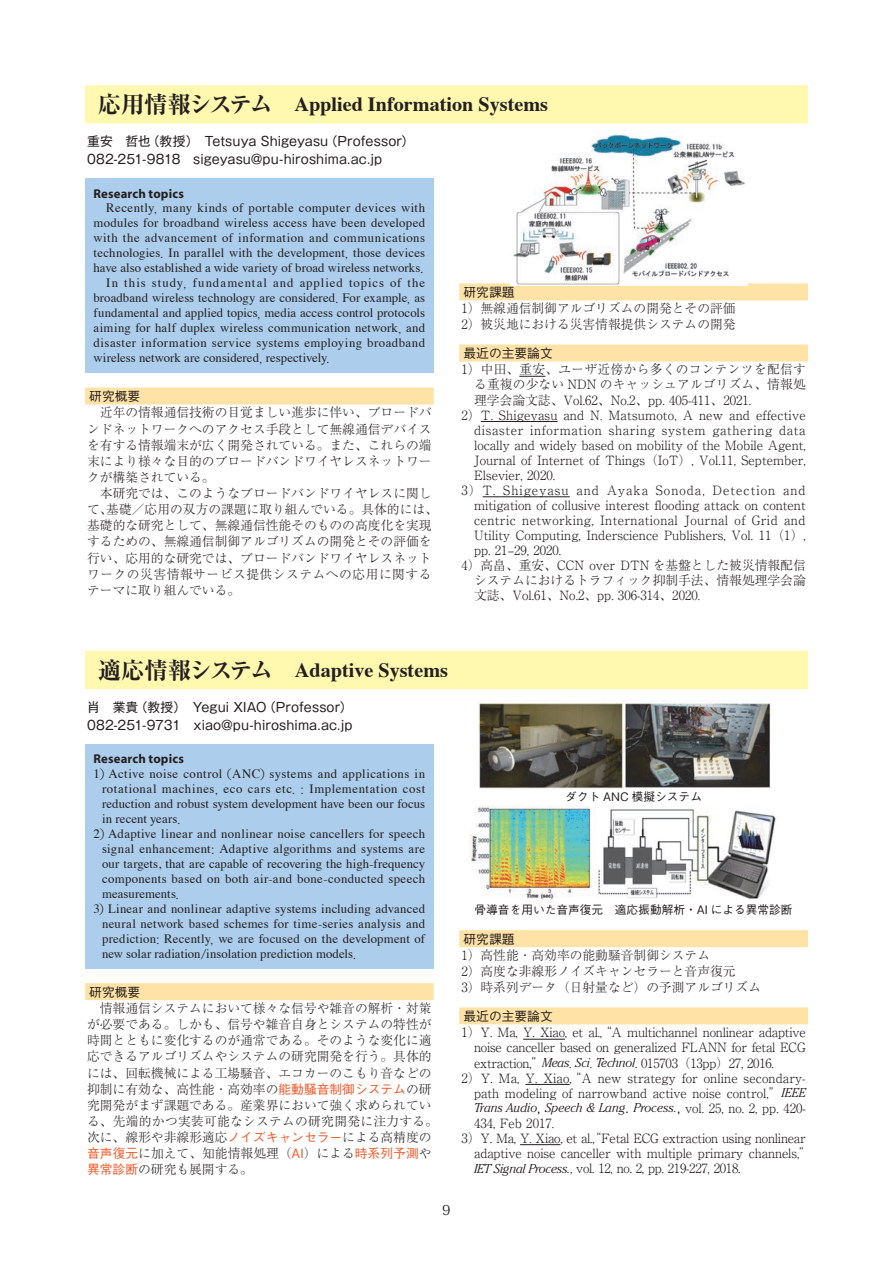
<style>
.page{position:relative;width:893px;height:1263px;background:#fff}
.page>*{position:absolute;margin:0;border:0;box-sizing:border-box;transform-origin:0 0}
.t1{font:700 20.25px "Times";color:#231f20}
.t2{font:13.8px "Koz Min Pro";color:#231f20}
.t3{font:300 12.75px/16px "Ryumin Pro";color:#231f20}
.t4{font:12.75px "Times";letter-spacing:.02em;color:#231f20}
.t5{font:300 12.75px "Ryumin Pro";letter-spacing:-.02em;color:#231f20}
.t6{font:12.75px/18px "Gothic MB101 Pro";letter-spacing:.005em;color:#231f20}
.t7{font:italic 300 12.75px "Cheltenham";color:#231f20}
.t8{font:12.75px "Times";color:#231f20}
.t9{font:12.75px "Times";letter-spacing:.045em;color:#231f20}
.t10{font:12.75px "Times";letter-spacing:.04em;color:#231f20}
.t11{font:300 12.75px "Ryumin Pro";letter-spacing:.03em;color:#231f20}
.t12{font:300 12.75px "Ryumin Pro";letter-spacing:.05em;color:#231f20}
.t13{font:12.75px "Times";letter-spacing:.075em;color:#231f20}
.t14{font:300 12.75px "Ryumin Pro";letter-spacing:.08em;color:#231f20}
.t15{font:500 12.75px "Gothic BBB Pro";color:#231f20}
.t16{font:700 12.75px "Myriad";letter-spacing:.01em;color:#231f20}
.t17{font:300 12.75px "Ryumin Pro";letter-spacing:.02em;color:#231f20}
.t18{font:500 11.7px "Gothic BBB Pro";color:#231f20}
.s1{font-family:"Ryumin Pro";font-stretch:expanded;font-size:23.4px}
.s2{font-family:"Koz Min Pro"}
.s3{font-family:"Gothic BBB Pro";font-weight:500;color:#f15929}
.s4{font-family:"Cheltenham";font-style:italic}
.s5{font-family:"Gothic BBB Pro";font-weight:500;font-style:normal}
.s6{font-family:"Ryumin Pro";font-style:normal}
</style>
<div class="page">
<div style="left:459px;top:930px;width:349px;height:17px;background:#ffe2a5"></div>
<div style="left:459px;top:1007px;width:349px;height:17px;background:#ffe2a5"></div>
<hr style="left:523px;top:1039px;width:42px;height:1px;background:#231f20">
<hr style="left:525px;top:1084px;width:45px;height:1px;background:#231f20">
<hr style="left:520px;top:1144px;width:40px;height:1px;background:#231f20">
<div style="left:85px;top:983px;width:349px;height:17px;background:#ffe2a5"></div>
<div style="left:85px;top:744px;width:349px;height:225px;background:#accdeb"></div>
<div style="left:85px;top:651px;width:723px;height:38px;background:#fff8ae"></div>
<img style="left:479px;top:700px;width:292px;height:88px">
<img style="left:470px;top:805px;width:309px;height:98px">
<div style="left:459px;top:283px;width:349px;height:17px;background:#ffe2a5"></div>
<div style="left:459px;top:344px;width:349px;height:17px;background:#ffe2a5"></div>
<svg style="left:519px;top:376px;width:26px;height:1px"></svg>
<hr style="left:481px;top:421px;width:77px;height:1px;background:#231f20">
<hr style="left:483px;top:496px;width:87px;height:1px;background:#231f20">
<div style="left:85px;top:388px;width:349px;height:17px;background:#ffe2a5"></div>
<div style="left:85px;top:178px;width:349px;height:195px;background:#accdeb"></div>
<div style="left:85px;top:85px;width:723px;height:39px;background:#fff8ae"></div>
<img style="left:510px;top:134px;width:237px;height:152px">
<h1 class="t1" style="left:98px;top:85px;width:452px"><span class="s1">応用情報システム　</span>Applied Information Systems</h1>
<p class="t6" style="left:87px;top:130px;width:329px">重安　哲也（教授）　Tetsuya Shigeyasu（Professor）<br>082-251-9818　sigeyasu@pu-hiroshima.ac.jp</p>
<p class="t16" style="left:94px;top:187px;width:92px">Research topics</p>
<p class="t4" style="left:106px;top:196px;width:320px">Recently<span class="s2">,</span> many kinds of portable computer devices with</p>
<p class="t4" style="left:94px;top:211px;width:333px">modules for broadband wireless access have been developed</p>
<p class="t10" style="left:94px;top:226px;width:333px">with the advancement of information and communications</p>
<p class="t4" style="left:94px;top:241px;width:333px">technologies<span class="s2">.</span> In parallel with the development<span class="s2">,</span> those devices</p>
<p class="t4" style="left:94px;top:256px;width:331px">have also established a wide variety of broad wireless networks<span class="s2">.</span></p>
<p class="t13" style="left:106px;top:271px;width:320px">In this study<span class="s2">,</span> fundamental and applied topics of the</p>
<p class="t4" style="left:94px;top:286px;width:333px">broadband wireless technology are considered<span class="s2">.</span> For example<span class="s2">,</span> as</p>
<p class="t4" style="left:94px;top:301px;width:333px">fundamental and applied topics<span class="s2">,</span> media access control protocols</p>
<p class="t4" style="left:94px;top:316px;width:333px">aiming for half duplex wireless communication network<span class="s2">,</span> and</p>
<p class="t4" style="left:94px;top:331px;width:333px">disaster information service systems employing broadband</p>
<p class="t4" style="left:94px;top:346px;width:237px">wireless network are considered<span class="s2">,</span> respectively<span class="s2">.</span></p>
<p class="t15" style="left:89px;top:386px;width:53px">研究概要</p>
<p class="t3" style="left:87px;top:404px;width:346px;text-align:justify;text-indent:13px">近年の情報通信技術の目覚ましい進歩に伴い、ブロードバンドネットワークへのアクセス手段として無線通信デバイスを有する情報端末が広く開発されている。また、これらの端末により様々な目的のブロードバンドワイヤレスネットワークが構築されている。</p>
<p class="t3" style="left:87px;top:484px;width:352px;text-indent:13px">本研究では、このようなブロードバンドワイヤレスに関して、基礎／応用の双方の課題に取り組んでいる。具体的には、基礎的な研究として、無線通信性能そのものの高度化を実現するための、無線通信制御アルゴリズムの開発とその評価を行い、応用的な研究では、ブロードバンドワイヤレスネットワークの災害情報サービス提供システムへの応用に関するテーマに取り組んでいる。</p>
<p class="t15" style="left:463px;top:282px;width:53px">研究課題</p>
<p class="t3" style="left:461px;top:299px;width:276px">1）無線通信制御アルゴリズムの開発とその評価<br>2）被災地における災害情報提供システムの開発</p>
<p class="t15" style="left:463px;top:343px;width:91px">最近の主要論文</p>
<p class="t17" style="left:461px;top:360px;width:346px">1）中田、重安、ユーザ近傍から多くのコンテンツを配信す</p>
<p class="t3" style="left:474px;top:376px;width:333px">る重複の少ない NDN のキャッシュアルゴリズム、情報処</p>
<p class="t3" style="left:474px;top:391px;width:279px">理学会論文誌、Vol.62、No.2、pp. 405-411、2021.</p>
<p class="t3" style="left:461px;top:406px;width:346px">2）T. Shigeyasu and N. Matsumoto, A new and effective</p>
<p class="t12" style="left:474px;top:420px;width:333px">disaster information sharing system gathering data</p>
<p class="t3" style="left:474px;top:436px;width:333px">locally and widely based on mobility of the Mobile Agent,</p>
<p class="t3" style="left:474px;top:451px;width:333px">Journal of Internet of Things（IoT）, Vol.11, September,</p>
<p class="t3" style="left:474px;top:466px;width:82px">Elsevier, 2020.</p>
<p class="t14" style="left:461px;top:480px;width:346px">3）T. Shigeyasu and Ayaka Sonoda, Detection and</p>
<p class="t3" style="left:474px;top:496px;width:333px">mitigation of collusive interest flooding attack on content</p>
<p class="t11" style="left:474px;top:510px;width:333px">centric networking, International Journal of Grid and</p>
<p class="t3" style="left:474px;top:526px;width:333px">Utility Computing, Inderscience Publishers, Vol. 11（1）,</p>
<p class="t3" style="left:474px;top:541px;width:89px">pp. 21‒29, 2020.</p>
<p class="t3" style="left:461px;top:556px;width:346px">4）高畠、重安、CCN over DTN を基盤とした被災情報配信</p>
<p class="t3" style="left:474px;top:571px;width:333px">システムにおけるトラフィック抑制手法、情報処理学会論</p>
<p class="t3" style="left:474px;top:587px;width:228px">文誌、Vol.61、No.2、pp. 306-314、2020.</p>
<h1 class="t1" style="left:98px;top:650px;width:352px"><span class="s1">適応情報システム　</span>Adaptive Systems</h1>
<p class="t6" style="left:87px;top:696px;width:267px">肖　業貴（教授）　Yegui XIAO（Professor）<br>082-251-9731　xiao@pu-hiroshima.ac.jp</p>
<p class="t16" style="left:94px;top:752px;width:92px">Research topics</p>
<p class="t4" style="left:94px;top:762px;width:333px">1<span class="s2">）</span>Active noise control<span class="s2">（</span>ANC<span class="s2">）</span>systems and applications in</p>
<p class="t9" style="left:102px;top:777px;width:325px">rotational machines<span class="s2">,</span> eco cars etc<span class="s2">. :</span> Implementation cost</p>
<p class="t8" style="left:102px;top:792px;width:325px">reduction and robust system development have been our focus</p>
<p class="t4" style="left:102px;top:807px;width:80px">in recent years<span class="s2">.</span></p>
<p class="t4" style="left:94px;top:822px;width:333px">2<span class="s2">）</span>Adaptive linear and nonlinear noise cancellers for speech</p>
<p class="t4" style="left:102px;top:837px;width:325px">signal enhancement<span class="s2">:</span> Adaptive algorithms and systems are</p>
<p class="t4" style="left:102px;top:852px;width:325px">our targets, that are capable of recovering the high-frequency</p>
<p class="t4" style="left:102px;top:867px;width:325px">components based on both air-and bone-conducted speech</p>
<p class="t4" style="left:102px;top:882px;width:78px">measurements<span class="s2">.</span></p>
<p class="t4" style="left:94px;top:897px;width:333px">3<span class="s2">）</span>Linear and nonlinear adaptive systems including advanced</p>
<p class="t4" style="left:102px;top:912px;width:325px">neural network based schemes for time-series analysis and</p>
<p class="t4" style="left:102px;top:927px;width:325px">prediction<span class="s2">:</span> Recently<span class="s2">,</span> we are focused on the development of</p>
<p class="t4" style="left:102px;top:942px;width:255px">new solar radiation<span class="s2">/</span>insolation prediction models<span class="s2">.</span></p>
<p class="t15" style="left:89px;top:982px;width:53px">研究概要</p>
<p class="t3" style="left:87px;top:999px;width:352px;text-indent:13px">情報通信システムにおいて様々な信号や雑音の解析・対策が必要である。しかも、信号や雑音自身とシステムの特性が時間とともに変化するのが通常である。そのような変化に適応できるアルゴリズムやシステムの研究開発を行う。具体的には、回転機械による工場騒音、エコカーのこもり音などの抑制に有効な、高性能・高効率の<span class="s3">能動騒音制御システム</span>の研究開発がまず課題である。産業界において強く求められている、先端的かつ実装可能なシステムの研究開発に注力する。次に、線形や非線形適応<span class="s3">ノイズキャンセラー</span>による高精度の<span class="s3">音声復元</span>に加えて、知能情報処理（<span class="s3">AI</span>）による<span class="s3">時系列予測</span>や<span class="s3">異常診断</span>の研究も展開する。</p>
<p class="t2" style="left:442px;top:1200px;width:10px">9</p>
<p class="t18" style="left:565px;top:787px;width:138px">ダクト ANC 模擬システム</p>
<p class="t18" style="left:475px;top:900px;width:319px">骨導音を用いた音声復元　適応振動解析・AI による異常診断</p>
<p class="t15" style="left:463px;top:929px;width:53px">研究課題</p>
<p class="t3" style="left:461px;top:946px;width:301px">1）高性能・高効率の能動騒音制御システム<br>2）高度な非線形ノイズキャンセラーと音声復元<br>3）時系列データ（日射量など）の予測アルゴリズム</p>
<p class="t15" style="left:463px;top:1006px;width:91px">最近の主要論文</p>
<p class="t5" style="left:461px;top:1022px;width:346px">1）Y. Ma, Y. Xiao, et al., “A multichannel nonlinear adaptive</p>
<p class="t5" style="left:474px;top:1038px;width:333px">noise canceller based on generalized FLANN for fetal ECG</p>
<p class="t5" style="left:474px;top:1053px;width:301px">extraction,”<span class="s4">Meas</span>. <span class="s4">Sci</span>. <span class="s4">Technol</span>. 015703（13pp）27, 2016.</p>
<p class="t3" style="left:461px;top:1069px;width:346px">2）Y. Ma, Y. Xiao,“A new strategy for online secondary-</p>
<p class="t3" style="left:474px;top:1084px;width:333px">path modeling of narrowband active noise control,”<span class="s4">IEEE</span></p>
<p class="t7" style="left:474px;top:1101px;width:333px">Trans Audio<span class="s5">,</span> Speech &amp; Lang<span class="s5">.</span> Process.<span class="s5">,</span> <span class="s6">vol. 25, no. 2, pp. 420-</span></p>
<p class="t3" style="left:474px;top:1114px;width:82px">434, Feb 2017.</p>
<p class="t5" style="left:461px;top:1128px;width:346px">3）Y. Ma, Y. Xiao, et al., “Fetal ECG extraction using nonlinear</p>
<p class="t3" style="left:474px;top:1144px;width:339px">adaptive noise canceller with multiple primary channels,”</p>
<p class="t5" style="left:474px;top:1158px;width:268px"><span class="s4">IET Signal Process.</span>, vol. 12, no. 2, pp. 219-227, 2018.</p>
</div>
